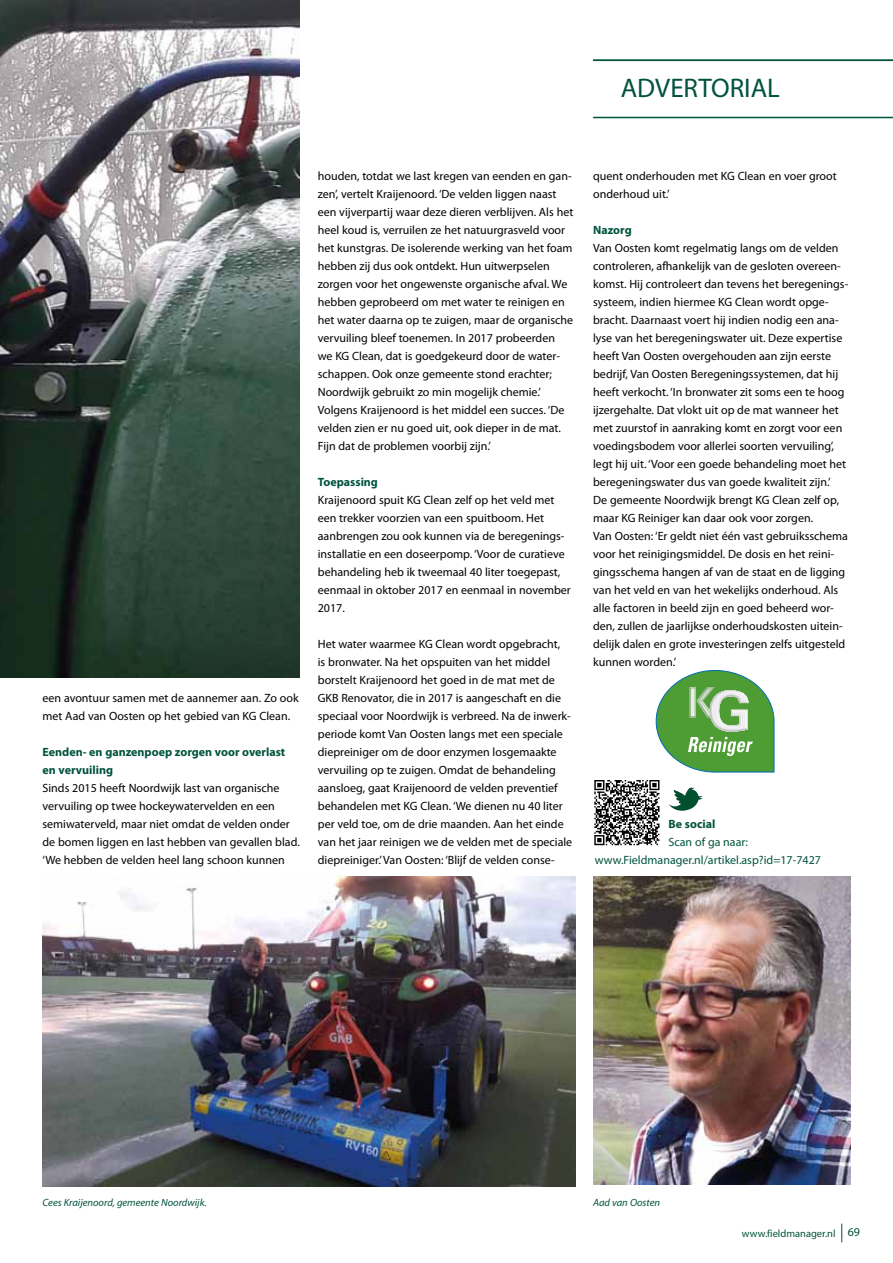
<style>
.page{position:relative;width:893px;height:1263px;background:#fff}
.page>*{position:absolute;margin:0;border:0;box-sizing:border-box;transform-origin:0 0}
.t1{font:27px "Myriad Pro";color:#00533d}
.t2{font:12px/18px "Myriad Pro";color:#000}
.t3{font:700 12px/18px "Myriad Pro";color:#00533d}
.t4{font:12px/18px "Myriad Pro";color:#00533d;text-align:center}
.t5{font:italic 10.5px "Myriad Pro";color:#00533d}
.t6{font:10.5px "Myriad Pro";color:#00533d}
.s1{font-size:12px}
</style>
<div class="page">
<svg style="left:841px;top:1223px;width:1px;height:19px"></svg>
<img style="left:0;top:0;width:300px;height:677px">
<hr style="left:593px;top:117px;width:300px;height:1px;background:#00533d">
<hr style="left:593px;top:60px;width:300px;height:1px;background:#00533d">
<img style="left:43px;top:876px;width:532px;height:311px">
<img style="left:593px;top:877px;width:257px;height:308px">
<svg style="left:656px;top:670px;width:118px;height:102px"></svg>
<svg style="left:594px;top:780px;width:65px;height:65px"></svg>
<svg style="left:669px;top:787px;width:33px;height:24px"></svg>
<h1 class="t1" style="left:621px;top:71px;width:161px">ADVERTORIAL</h1>
<p class="t2" style="left:43px;top:689px;width:258px">een avontuur samen met de aannemer aan. Zo ook met Aad van Oosten op het gebied van KG Clean.</p>
<p class="t3" style="left:43px;top:743px;width:244px">Eenden- en ganzenpoep zorgen voor overlast en vervuiling</p>
<p class="t2" style="left:43px;top:779px;width:259px">Sinds 2015 heeft Noordwijk last van organische vervuiling op twee hockeywatervelden en een semiwaterveld, maar niet omdat de velden onder de bomen liggen en last hebben van gevallen blad. ‘We hebben de velden heel lang schoon kunnen</p>
<p class="t2" style="left:318px;top:167px;width:257px">houden, totdat we last kregen van eenden en gan&shy;zen’, vertelt Kraijenoord. ‘De velden liggen naast een vijverpartij waar deze dieren verblijven. Als het heel koud is, verruilen ze het natuurgrasveld voor het kunstgras. De isolerende werking van het foam hebben zij dus ook ontdekt. Hun uitwerpselen zorgen voor het ongewenste organische afval. We hebben geprobeerd om met water te reinigen en het water daarna op te zuigen, maar de organische vervuiling bleef toenemen. In 2017 probeerden<br>we KG Clean, dat is goedgekeurd door de water&shy;schappen. Ook onze gemeente stond erachter; Noordwijk gebruikt zo min mogelijk chemie.’ Volgens Kraijenoord is het middel een succes. ‘De velden zien er nu goed uit, ook dieper in de mat.<br>Fijn dat de problemen voorbij zijn.’</p>
<p class="t3" style="left:318px;top:473px;width:62px">Toepassing</p>
<p class="t2" style="left:318px;top:491px;width:255px">Kraijenoord spuit KG Clean zelf op het veld met een trekker voorzien van een spuitboom. Het aanbrengen zou ook kunnen via de beregenings&shy;installatie en een doseerpomp. ‘Voor de curatieve behandeling heb ik tweemaal 40 liter toegepast, eenmaal in oktober 2017 en eenmaal in november 2017.</p>
<p class="t2" style="left:318px;top:635px;width:256px">Het water waarmee KG Clean wordt opgebracht,<br>is bronwater. Na het opspuiten van het middel borstelt Kraijenoord het goed in de mat met de GKB Renovator, die in 2017 is aangeschaft en die speciaal voor Noordwijk is verbreed. Na de inwerk&shy;periode komt Van Oosten langs met een speciale diepreiniger om de door enzymen losgemaakte vervuiling op te zuigen. Omdat de behandeling aansloeg, gaat Kraijenoord de velden preventief behandelen met KG Clean. ‘We dienen nu 40 liter per veld toe, om de drie maanden. Aan het einde van het jaar reinigen we de velden met de speciale diepreiniger.’ Van Oosten: ‘Blijf de velden conse-</p>
<p class="t2" style="left:593px;top:167px;width:245px">quent onderhouden met KG Clean en voer groot onderhoud uit.’</p>
<p class="t3" style="left:593px;top:221px;width:40px">Nazorg</p>
<p class="t2" style="left:593px;top:239px;width:257px">Van Oosten komt regelmatig langs om de velden controleren, afhankelijk van de gesloten overeen&shy;komst. Hij controleert dan tevens het beregenings&shy;systeem, indien hiermee KG Clean wordt opge&shy;bracht. Daarnaast voert hij indien nodig een ana&shy;lyse van het beregeningswater uit. Deze expertise heeft Van Oosten overgehouden aan zijn eerste bedrijf, Van Oosten Beregeningssystemen, dat hij heeft verkocht. ‘In bronwater zit soms een te hoog ijzergehalte. Dat vlokt uit op de mat wanneer het met zuurstof in aanraking komt en zorgt voor een voedingsbodem voor allerlei soorten vervuiling’, legt hij uit. ‘Voor een goede behandeling moet het beregeningswater dus van goede kwaliteit zijn.’<br>De gemeente Noordwijk brengt KG Clean zelf op, maar KG Reiniger kan daar ook voor zorgen.<br>Van Oosten: ‘Er geldt niet één vast gebruiksschema voor het reinigingsmiddel. De dosis en het reini&shy;gingsschema hangen af van de staat en de ligging van het veld en van het wekelijks onderhoud. Als alle factoren in beeld zijn en goed beheerd wor&shy;den, zullen de jaarlijkse onderhoudskosten uitein&shy;delijk dalen en grote investeringen zelfs uitgesteld kunnen worden.’</p>
<p class="t3" style="left:668px;top:815px;width:48px">Be social</p>
<p class="t4" style="left:595px;top:833px;width:228px">Scan of ga naar: www.Fieldmanager.nl/artikel.asp?id=17-7427</p>
<p class="t5" style="left:43px;top:1196px;width:166px">Cees Kraijenoord, gemeente Noordwijk.</p>
<p class="t5" style="left:593px;top:1196px;width:68px">Aad van Oosten</p>
<p class="t6" style="left:742px;top:1227px;width:120px">www.fieldmanager.nl <span class="s1">69</span></p>
</div>
